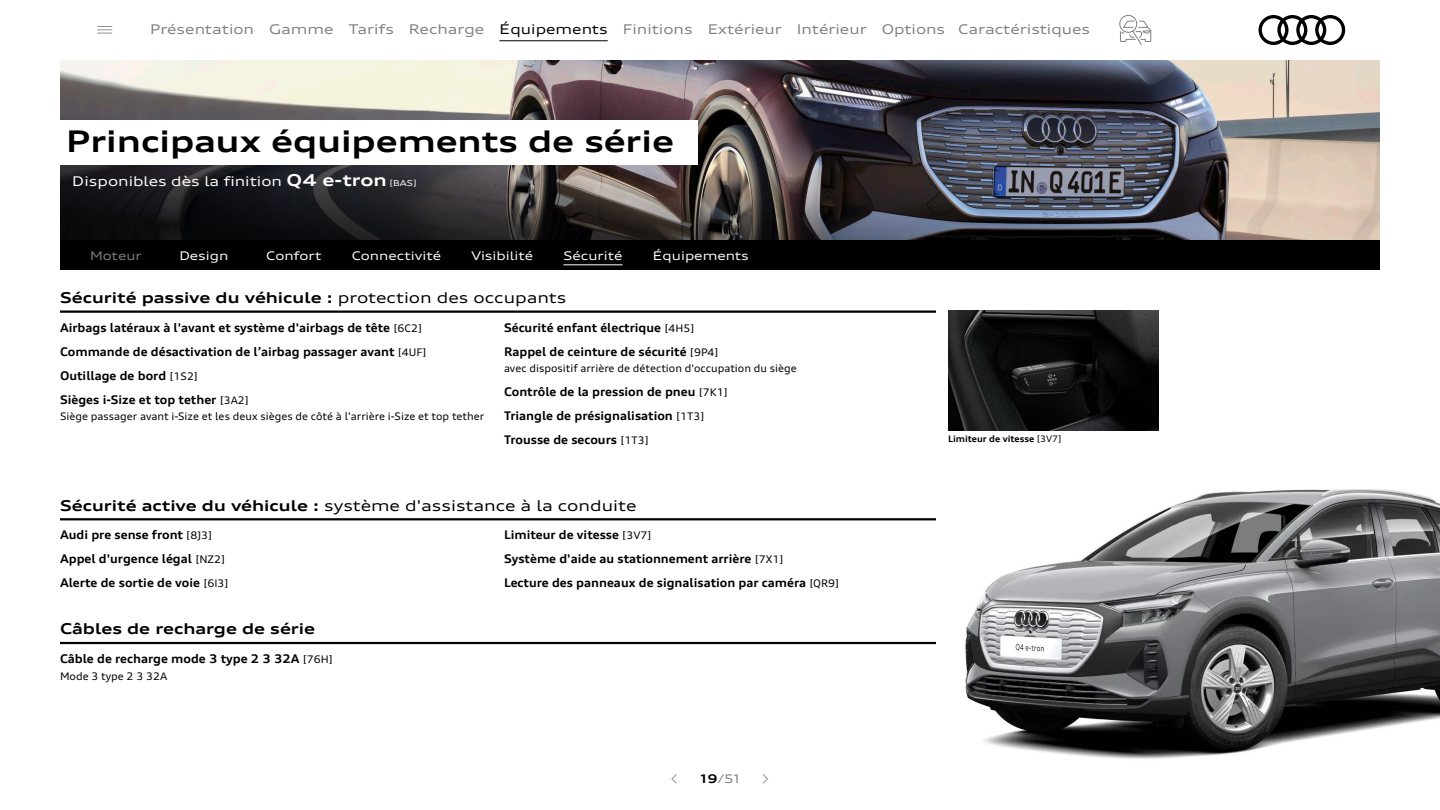
<style>
.page{position:relative;width:1440px;height:810px;background:#fff}
.page>*{position:absolute;margin:0;border:0;box-sizing:border-box;transform-origin:0 0}
.t1{font:700 expanded 30px "Audi Type";color:#000}
.t2{font:700 expanded 15px "Audi Type";color:#000}
.t3{font:expanded 15px "Audi Type";color:#000}
.t4{font:13.5px "Audi Type Var";color:#808080}
.t5{font:expanded 13.5px "Audi Type";color:#fff}
.Equipment_name_code{font:700 expanded 12px "Audi Type";color:#000}
.t6{font:expanded 12px "Audi Type";color:#fff}
.Equipment_detail_not{font:700 expanded 12px "Audi Type";color:#000}
.t7{font:expanded 12px "Audi Type";color:#808080}
.Equipment_detail_not-2{font:expanded 10.5px "Audi Type";color:#000}
.t8{font:700 expanded 9px "Audi Type";color:#000}
.s1{color:#000}
.s2{font-weight:700;font-size:16.5px}
.s3{font-size:8.25px}
.s4{font-weight:400}
.s5{font-weight:400;font-size:10.5px}
.s6{font-weight:700}
.s7{font-weight:700;color:#000}
</style>
<div class="page">
<img style="left:60px;top:60px;width:1320px;height:30px">
<img style="left:60px;top:90px;width:1320px;height:150px">
<div style="left:52px;top:120px;width:646px;height:45px;background:#fff"></div>
<hr style="left:60px;top:310px;width:876px;height:3px;background:#000">
<hr style="left:60px;top:518px;width:876px;height:2px;background:#000">
<hr style="left:60px;top:642px;width:876px;height:2px;background:#000">
<div style="left:60px;top:240px;width:1320px;height:30px;background:#000"></div>
<hr style="left:563px;top:264px;width:60px;height:1px;background:#fff">
<img style="left:948px;top:310px;width:210px;height:120px">
<img style="left:965px;top:489px;width:475px;height:270px">
<svg style="left:1119px;top:15px;width:33px;height:30px"></svg>
<svg style="left:1259px;top:15px;width:86px;height:30px"></svg>
<hr style="left:499px;top:40px;width:109px;height:1px;background:#000">
<p class="t4" style="left:150px;top:21px;width:942px">Présentation Gamme Tarifs Recharge É<span class="s1">quipements</span> Finitions Extérieur Intérieur Options Caractéristiques</p>
<p class="t1" style="left:66px;top:122px;width:609px">Principaux équipements de série</p>
<p class="t5" style="left:72px;top:173px;width:346px">Disponibles dès la finition <span class="s2">Q4 e-tron</span> <span class="s3">[BAS]</span></p>
<p class="t7" style="left:90px;top:248px;width:53px">Moteur</p>
<p class="t6" style="left:653px;top:248px;width:98px">Équipements</p>
<p class="t6" style="left:179px;top:248px;width:51px">Design</p>
<p class="t6" style="left:266px;top:248px;width:57px">Confort</p>
<p class="t6" style="left:352px;top:248px;width:91px">Connectivité</p>
<p class="t6" style="left:471px;top:248px;width:63px">Visibilité</p>
<p class="t6" style="left:563px;top:248px;width:61px">Sécurité</p>
<p class="t2" style="left:60px;top:288px;width:508px">Sécurité passive du véhicule : <span class="s4">protection des occupants</span></p>
<p class="Equipment_name_code" style="left:60px;top:320px;width:364px">Airbags latéraux à l'avant et système d'airbags de tête <span class="s5">[6C2]</span></p>
<p class="Equipment_name_code" style="left:60px;top:344px;width:368px">Commande de désactivation de l’airbag passager avant <span class="s5">[4UF]</span></p>
<p class="Equipment_name_code" style="left:60px;top:368px;width:140px">Outillage de bord <span class="s5">[1S2]</span></p>
<p class="Equipment_name_code" style="left:60px;top:392px;width:191px">Sièges i-Size et top tether <span class="s5">[3A2]</span></p>
<p class="Equipment_detail_not-2" style="left:60px;top:410px;width:426px">Siège passager avant i-Size et les deux sièges de côté à l'arrière i-Size et top tether</p>
<p class="Equipment_detail_not" style="left:504px;top:320px;width:192px">Sécurité enfant électrique <span class="s5">[4H5]</span></p>
<p class="Equipment_name_code" style="left:504px;top:344px;width:216px">Rappel de ceinture de sécurité <span class="s5">[9P4]</span></p>
<p class="Equipment_detail_not-2" style="left:504px;top:362px;width:294px">avec dispositif arrière de détection d'occupation du siège</p>
<p class="Equipment_name_code" style="left:504px;top:384px;width:225px">Contrôle de la pression de pneu <span class="s5">[7K1]</span></p>
<p class="Equipment_name_code" style="left:504px;top:408px;width:202px">Triangle de présignalisation <span class="s5">[1T3]</span></p>
<p class="Equipment_name_code" style="left:504px;top:432px;width:146px">Trousse de secours <span class="s5">[1T3]</span></p>
<p class="t3" style="left:60px;top:496px;width:578px"><span class="s6">Sécurité active du véhicule :</span> système d'assistance à la conduite</p>
<p class="Equipment_name_code" style="left:60px;top:528px;width:154px">Audi pre sense front <span class="s5">[8J3]</span></p>
<p class="Equipment_name_code" style="left:60px;top:552px;width:167px">Appel d'urgence légal <span class="s5">[NZ2]</span></p>
<p class="Equipment_name_code" style="left:60px;top:576px;width:170px">Alerte de sortie de voie <span class="s5">[6I3]</span></p>
<p class="t2" style="left:60px;top:620px;width:257px">Câbles de recharge de série</p>
<p class="Equipment_name_code" style="left:60px;top:651px;width:274px">Câble de recharge mode 3 type 2 3 32A <span class="s5">[76H]</span></p>
<p class="Equipment_detail_not-2" style="left:60px;top:669px;width:109px">Mode 3 type 2 3 32A</p>
<p class="Equipment_name_code" style="left:504px;top:528px;width:149px">Limiteur de vitesse <span class="s5">[3V7]</span></p>
<p class="Equipment_name_code" style="left:504px;top:552px;width:281px">Système d'aide au stationnement arrière <span class="s5">[7X1]</span></p>
<p class="Equipment_name_code" style="left:504px;top:576px;width:337px">Lecture des panneaux de signalisation par caméra <span class="s5">[QR9]</span></p>
<p class="t7" style="left:700px;top:771px;width:41px"><span class="s7">19</span>/51</p>
<p class="t8" style="left:948px;top:433px;width:115px">Limiteur de vitesse <span class="s4">[3V7]</span></p>
</div>
